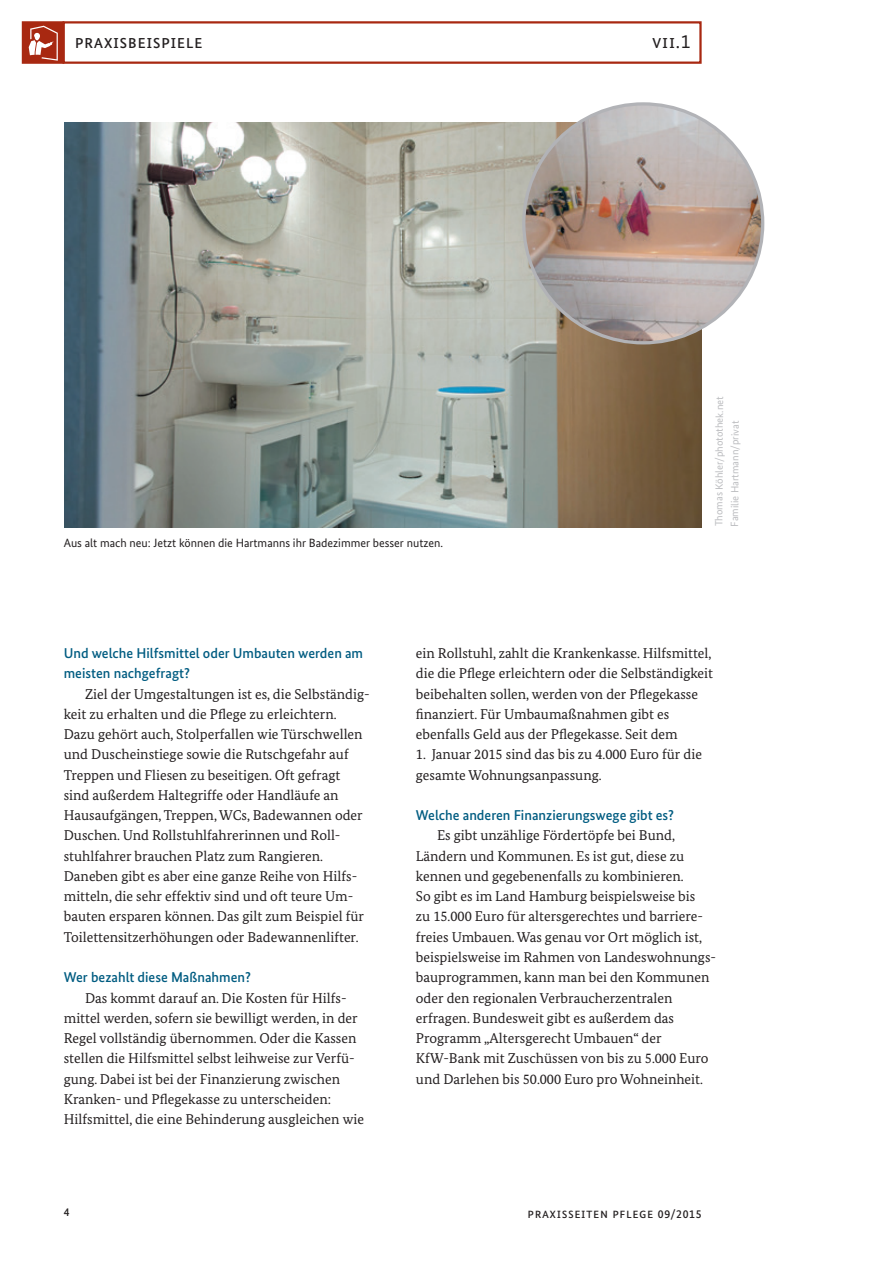
<style>
.page{position:relative;width:893px;height:1263px;background:#fff}
.page>*{position:absolute;margin:0;border:0;box-sizing:border-box;transform-origin:0 0}
.t1{font:19.5px "Bundes Sans";letter-spacing:.02em;color:#231f20}
.Interview_Antwort{font:14.25px/20.2px "Bundes Serif";color:#231f20}
.Interview_Frage{font:500 14.25px/20.2px "Bundes Sans";color:#005c81}
.t2{font:14.25px "Bundes Sans";letter-spacing:.04em;color:#231f20}
.BU_Bildunterschrift{font:12px "Bundes Sans";color:#231f20}
.t3{font:500 11.7px "Bundes Sans";color:#231f20}
.BU_Bildunterschrift-2{font:10.5px "Bundes Sans";letter-spacing:-.005em;color:#bcbdc0}
.s1{font-weight:500;font-size:11.7px}
</style>
<div class="page">
<div style="left:63px;top:21px;width:639px;height:43px;border:2px solid #a82811"></div>
<div style="left:22px;top:21px;width:42px;height:43px;background:#a82811;border:2px solid #a82811"></div>
<svg style="left:29px;top:26px;width:29px;height:35px"></svg>
<img style="left:65px;top:122px;width:637px;height:405px">
<img style="left:524px;top:104px;width:239px;height:239px;border-radius:119px">
<h1 class="t1" style="left:75px;top:30px;width:129px">Praxisbeispiele</h1>
<h1 class="t1" style="left:652px;top:30px;width:40px">VII.1</h1>
<p class="BU_Bildunterschrift" style="left:64px;top:535px;width:381px">Aus alt mach neu: Jetzt können die Hartmanns ihr Badezimmer besser nutzen.</p>
<p class="BU_Bildunterschrift-2" style="left:713px;top:526px;width:132px;rotate:-90deg">Thomas Köhler/photothek.net</p>
<p class="BU_Bildunterschrift-2" style="left:728px;top:526px;width:107px;rotate:-90deg">Familie Hartmann/privat</p>
<p class="Interview_Frage" style="left:64px;top:643px;width:301px">Und welche Hilfsmittel oder Umbauten werden am meisten nachgefragt?</p>
<p class="Interview_Antwort" style="left:64px;top:683px;width:307px;text-indent:21px">Ziel der Umgestaltungen ist es, die Selbständig&shy;keit zu erhalten und die Pflege zu erleichtern.<br>Dazu gehört auch, Stolperfallen wie Türschwellen und Duscheinstiege sowie die Rutschgefahr auf Treppen und Fliesen zu beseitigen. Oft gefragt<br>sind außerdem Haltegriffe oder Handläufe an Hausaufgängen, Treppen, WCs, Badewannen oder Duschen. Und Rollstuhlfahrerinnen und Roll&shy;stuhlfahrer brauchen Platz zum Rangieren.<br>Daneben gibt es aber eine ganze Reihe von Hilfs&shy;mitteln, die sehr effektiv sind und oft teure Um&shy;bauten ersparen können. Das gilt zum Beispiel für Toilettensitzerhöhungen oder Badewannenlifter.</p>
<p class="Interview_Frage" style="left:64px;top:967px;width:189px">Wer bezahlt diese Maßnahmen?</p>
<p class="Interview_Antwort" style="left:64px;top:987px;width:302px;text-indent:21px">Das kommt darauf an. Die Kosten für Hilfs&shy;mittel werden, sofern sie bewilligt werden, in der Regel vollständig übernommen. Oder die Kassen stellen die Hilfsmittel selbst leihweise zur Verfü&shy;gung. Dabei ist bei der Finanzierung zwischen Kranken- und Pflegekasse zu unterscheiden:<br>Hilfsmittel, die eine Behinderung ausgleichen wie</p>
<p class="Interview_Antwort" style="left:416px;top:643px;width:299px">ein Rollstuhl, zahlt die Krankenkasse. Hilfsmittel, die die Pflege erleichtern oder die Selbständigkeit beibehalten sollen, werden von der Pflegekasse finanziert. Für Umbaumaßnahmen gibt es ebenfalls Geld aus der Pflegekasse. Seit dem</p>
<p class="Interview_Antwort" style="left:416px;top:744px;width:288px">1. Januar 2015 sind das bis zu 4.000 Euro für die gesamte Wohnungsanpassung.</p>
<p class="Interview_Frage" style="left:416px;top:805px;width:260px">Welche anderen Finanzierungswege gibt es?</p>
<p class="Interview_Antwort" style="left:416px;top:825px;width:302px;text-indent:21px">Es gibt unzählige Fördertöpfe bei Bund, Ländern und Kommunen. Es ist gut, diese zu kennen und gegebenenfalls zu kombinieren.<br>So gibt es im Land Hamburg beispielsweise bis<br>zu 15.000 Euro für altersgerechtes und barriere&shy;freies Umbauen. Was genau vor Ort möglich ist, beispielsweise im Rahmen von Landeswohnungs&shy;bauprogrammen, kann man bei den Kommunen oder den regionalen Verbraucherzentralen erfragen. Bundesweit gibt es außerdem das Programm „Altersgerecht Umbauen“ der KfW-Bank mit Zuschüssen von bis zu 5.000 Euro und Darlehen bis 50.000 Euro pro Wohneinheit.</p>
<p class="t3" style="left:64px;top:1205px;width:7px">4</p>
<p class="t2" style="left:528px;top:1205px;width:176px">Praxisseiten Pflege <span class="s1">09/2015</span></p>
</div>
